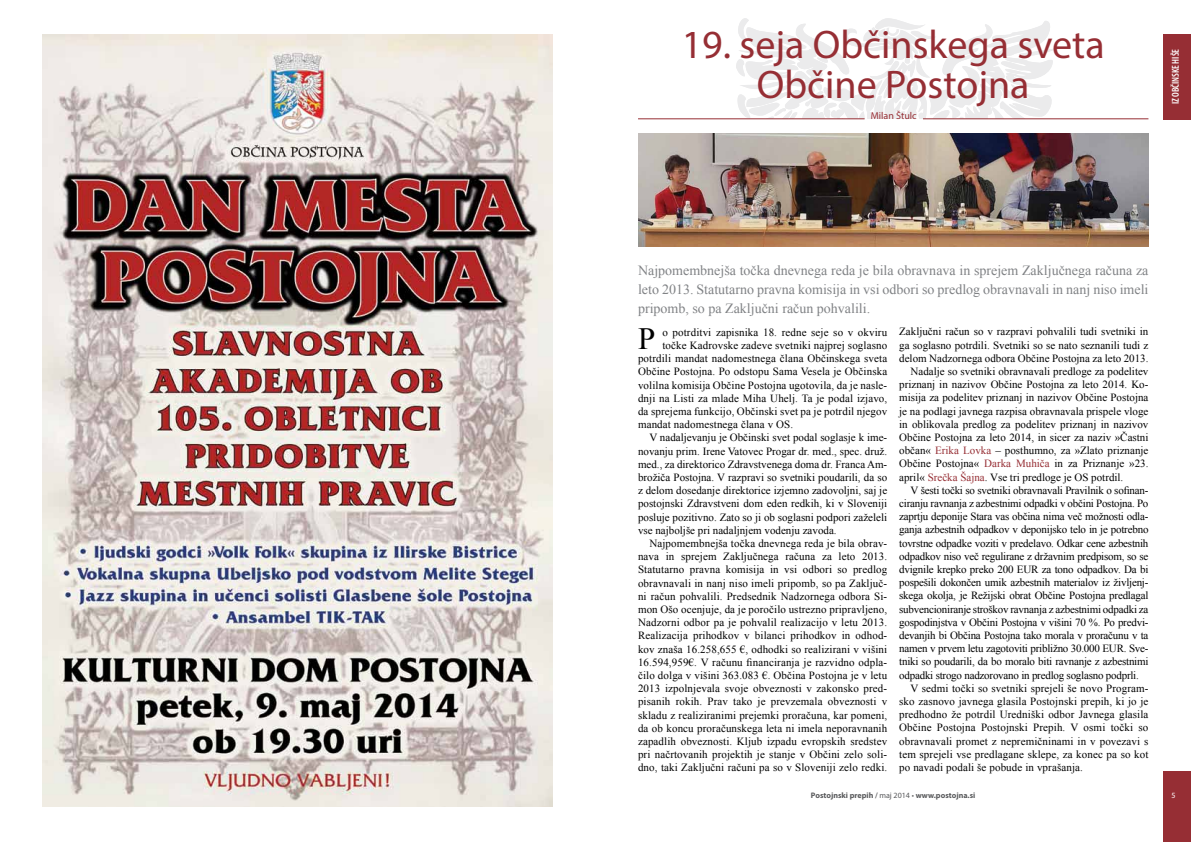
<style>
.page{position:relative;width:1191px;height:842px;background:#fff}
.page>*{position:absolute;margin:0;border:0;box-sizing:border-box;transform-origin:0 0}
.t1{font:40px/40px "Myriad Pro";color:#962e34;text-align:center}
.t2{font:30.9px "Times New Roman";color:#000}
.t3{font:14px/19px "Times New Roman";color:#808285;text-align:justify}
.t4{font:11px "Times New Roman";color:#000}
.t5{font:11px "Times New Roman";letter-spacing:-.02em;color:#000}
.t6{font:600 condensed 10px "Myriad Pro";letter-spacing:-.005em;color:#fff}
.t7{font:10px "Myriad Pro";color:#962e34}
.t8{font:700 8px "Myriad Pro";color:#58595b}
.t9{font:8px "Myriad Pro";color:#fff}
.s1{color:#962e34}
.s2{font-weight:600}
.s3{font-weight:400}
</style>
<div class="page">
<div style="left:1162px;top:771px;width:29px;height:71px;background:#962e34"></div>
<div style="left:1162px;top:34px;width:29px;height:85px;background:#962e34"></div>
<img style="left:43px;top:34px;width:510px;height:772px">
<svg style="left:730px;top:18px;width:327px;height:101px"></svg>
<hr style="left:638px;top:119px;width:226px;height:1px;background:#962e34">
<hr style="left:923px;top:119px;width:225px;height:1px;background:#962e34">
<img style="left:638px;top:133px;width:510px;height:114px">
<h1 class="t1" style="left:681px;top:24px;width:424px">19. seja Občinskega sveta<br>Občine Postojna</h1>
<p class="t7" style="left:870px;top:109px;width:47px">Milan Štulc</p>
<p class="t6" style="left:1170px;top:104px;width:57px;rotate:-90deg">IZ OBČINSKE HIŠE</p>
<p class="t3" style="left:638px;top:260px;width:512px">Najpomembnejša točka dnevnega reda je bila obravnava in sprejem Zaključnega računa za leto 2013. Statutarno pravna komisija in vsi odbori so predlog obravnavali in nanj niso imeli pripomb, so pa Zaključni račun pohvalili.</p>
<h2 class="t2" style="left:638px;top:317px;width:19px">P</h2>
<p class="t4" style="left:662px;top:324px;width:226px">o potrditvi zapisnika 18. redne seje so v okviru</p>
<p class="t4" style="left:899px;top:324px;width:251px">Zaključni račun so v razpravi pohvalili tudi svetniki in</p>
<p class="t4" style="left:899px;top:337px;width:251px">ga soglasno potrdili. Svetniki so se nato seznanili tudi z</p>
<p class="t4" style="left:899px;top:350px;width:251px">delom Nadzornega odbora Občine Postojna za leto 2013.</p>
<p class="t4" style="left:910px;top:363px;width:239px">Nadalje so svetniki obravnavali predloge za podelitev</p>
<p class="t4" style="left:899px;top:377px;width:251px">priznanj in nazivov Občine Postojna za leto 2014. Ko-</p>
<p class="t4" style="left:899px;top:390px;width:251px">misija za podelitev priznanj in nazivov Občine Postojna</p>
<p class="t4" style="left:899px;top:403px;width:251px">je na podlagi javnega razpisa obravnavala prispele vloge</p>
<p class="t4" style="left:899px;top:416px;width:251px">in oblikovala predlog za podelitev priznanj in nazivov</p>
<p class="t4" style="left:899px;top:429px;width:251px">Občine Postojna za leto 2014, in sicer za naziv »Častni</p>
<p class="t4" style="left:899px;top:443px;width:251px">občan« <span class="s1">Erika Lovka</span> – posthumno, za »Zlato priznanje</p>
<p class="t4" style="left:899px;top:456px;width:251px">Občine Postojna« <span class="s1">Darka Muhiča</span> in za Priznanje »23.</p>
<p class="t4" style="left:899px;top:469px;width:226px">april« <span class="s1">Srečka Šajna</span>. Vse tri predloge je OS potrdil.</p>
<p class="t5" style="left:910px;top:482px;width:239px">V šesti točki so svetniki obravnavali Pravilnik o sofinan-</p>
<p class="t5" style="left:899px;top:495px;width:251px">ciranju ravnanja z azbestnimi odpadki v občini Postojna. Po</p>
<p class="t5" style="left:899px;top:509px;width:251px">zaprtju deponije Stara vas občina nima več možnosti odla-</p>
<p class="t5" style="left:899px;top:522px;width:251px">ganja azbestnih odpadkov v deponijsko telo in je potrebno</p>
<p class="t5" style="left:899px;top:535px;width:251px">tovrstne odpadke voziti v predelavo. Odkar cene azbestnih</p>
<p class="t5" style="left:899px;top:548px;width:251px">odpadkov niso več regulirane z državnim predpisom, so se</p>
<p class="t5" style="left:899px;top:561px;width:251px">dvignile krepko preko 200 EUR za tono odpadkov. Da bi</p>
<p class="t5" style="left:899px;top:575px;width:251px">pospešili dokončen umik azbestnih materialov iz življenj-</p>
<p class="t5" style="left:899px;top:588px;width:251px">skega okolja, je Režijski obrat Občine Postojna predlagal</p>
<p class="t5" style="left:899px;top:601px;width:251px">subvencioniranje stroškov ravnanja z azbestnimi odpadki za</p>
<p class="t5" style="left:899px;top:614px;width:251px">gospodinjstva v Občini Postojna v višini 70 %. Po predvi-</p>
<p class="t5" style="left:899px;top:627px;width:251px">devanjih bi Občina Postojna tako morala v proračunu v ta</p>
<p class="t5" style="left:899px;top:641px;width:251px">namen v prvem letu zagotoviti približno 30.000 EUR. Sve-</p>
<p class="t5" style="left:899px;top:654px;width:251px">tniki so poudarili, da bo moralo biti ravnanje z azbestnimi</p>
<p class="t5" style="left:899px;top:667px;width:241px">odpadki strogo nadzorovano in predlog soglasno podprli.</p>
<p class="t4" style="left:910px;top:680px;width:239px">V sedmi točki so svetniki sprejeli še novo Program-</p>
<p class="t4" style="left:899px;top:693px;width:251px">sko zasnovo javnega glasila Postojnski prepih, ki jo je</p>
<p class="t4" style="left:899px;top:707px;width:251px">predhodno že potrdil Uredniški odbor Javnega glasila</p>
<p class="t4" style="left:899px;top:720px;width:251px">Občine Postojna Postojnski Prepih. V osmi točki so</p>
<p class="t4" style="left:899px;top:733px;width:251px">obravnavali promet z nepremičninami in v povezavi s</p>
<p class="t4" style="left:899px;top:746px;width:251px">tem sprejeli vse predlagane sklepe, za konec pa so kot</p>
<p class="t4" style="left:899px;top:759px;width:185px">po navadi podali še pobude in vprašanja.</p>
<p class="t4" style="left:662px;top:337px;width:226px">točke Kadrovske zadeve svetniki najprej soglasno</p>
<p class="t4" style="left:638px;top:351px;width:251px">potrdili mandat nadomestnega člana Občinskega sveta</p>
<p class="t4" style="left:638px;top:364px;width:251px">Občine Postojna. Po odstopu Sama Vesela je Občinska</p>
<p class="t4" style="left:638px;top:377px;width:251px">volilna komisija Občine Postojna ugotovila, da je nasle-</p>
<p class="t4" style="left:638px;top:390px;width:251px">dnji na Listi za mlade Miha Uhelj. Ta je podal izjavo,</p>
<p class="t4" style="left:638px;top:403px;width:251px">da sprejema funkcijo, Občinski svet pa je potrdil njegov</p>
<p class="t4" style="left:638px;top:417px;width:157px">mandat nadomestnega člana v OS.</p>
<p class="t4" style="left:649px;top:430px;width:239px">V nadaljevanju je Občinski svet podal soglasje k ime-</p>
<p class="t4" style="left:638px;top:443px;width:251px">novanju prim. Irene Vatovec Progar dr. med., spec. druž.</p>
<p class="t4" style="left:638px;top:456px;width:251px">med., za direktorico Zdravstvenega doma dr. Franca Am-</p>
<p class="t4" style="left:638px;top:469px;width:251px">brožiča Postojna. V razpravi so svetniki poudarili, da so</p>
<p class="t4" style="left:638px;top:483px;width:251px">z delom dosedanje direktorice izjemno zadovoljni, saj je</p>
<p class="t4" style="left:638px;top:496px;width:251px">postojnski Zdravstveni dom eden redkih, ki v Sloveniji</p>
<p class="t4" style="left:638px;top:509px;width:251px">posluje pozitivno. Zato so ji ob soglasni podpori zaželeli</p>
<p class="t4" style="left:638px;top:522px;width:200px">vse najboljše pri nadaljnjem vodenju zavoda.</p>
<p class="t4" style="left:649px;top:535px;width:239px">Najpomembnejša točka dnevnega reda je bila obrav-</p>
<p class="t4" style="left:638px;top:549px;width:251px">nava in sprejem Zaključnega računa za leto 2013.</p>
<p class="t4" style="left:638px;top:562px;width:251px">Statutarno pravna komisija in vsi odbori so predlog</p>
<p class="t4" style="left:638px;top:575px;width:251px">obravnavali in nanj niso imeli pripomb, so pa Zaključ-</p>
<p class="t4" style="left:638px;top:588px;width:251px">ni račun pohvalili. Predsednik Nadzornega odbora Si-</p>
<p class="t4" style="left:638px;top:601px;width:251px">mon Ošo ocenjuje, da je poročilo ustrezno pripravljeno,</p>
<p class="t4" style="left:638px;top:615px;width:251px">Nadzorni odbor pa je pohvalil realizacijo v letu 2013.</p>
<p class="t4" style="left:638px;top:628px;width:251px">Realizacija prihodkov v bilanci prihodkov in odhod-</p>
<p class="t4" style="left:638px;top:641px;width:251px">kov znaša 16.258,655 €, odhodki so realizirani v višini</p>
<p class="t4" style="left:638px;top:654px;width:251px">16.594,959€. V računu financiranja je razvidno odpla-</p>
<p class="t4" style="left:638px;top:667px;width:251px">čilo dolga v višini 363.083 €. Občina Postojna je v letu</p>
<p class="t4" style="left:638px;top:681px;width:251px">2013 izpolnjevala svoje obveznosti v zakonsko pred-</p>
<p class="t4" style="left:638px;top:694px;width:251px">pisanih rokih. Prav tako je prevzemala obveznosti v</p>
<p class="t4" style="left:638px;top:707px;width:251px">skladu z realiziranimi prejemki proračuna, kar pomeni,</p>
<p class="t4" style="left:638px;top:720px;width:251px">da ob koncu proračunskega leta ni imela neporavnanih</p>
<p class="t4" style="left:638px;top:733px;width:251px">zapadlih obveznosti. Kljub izpadu evropskih sredstev</p>
<p class="t4" style="left:638px;top:747px;width:251px">pri načrtovanih projektih je stanje v Občini zelo soli-</p>
<p class="t4" style="left:638px;top:760px;width:251px">dno, taki Zaključni računi pa so v Sloveniji zelo redki.</p>
<p class="t8" style="left:811px;top:790px;width:166px">Postojnski prepih <span class="s2">/</span> <span class="s3">maj 2014 •</span> www.postojna.si</p>
<p class="t9" style="left:1171px;top:790px;width:6px">5</p>
</div>
